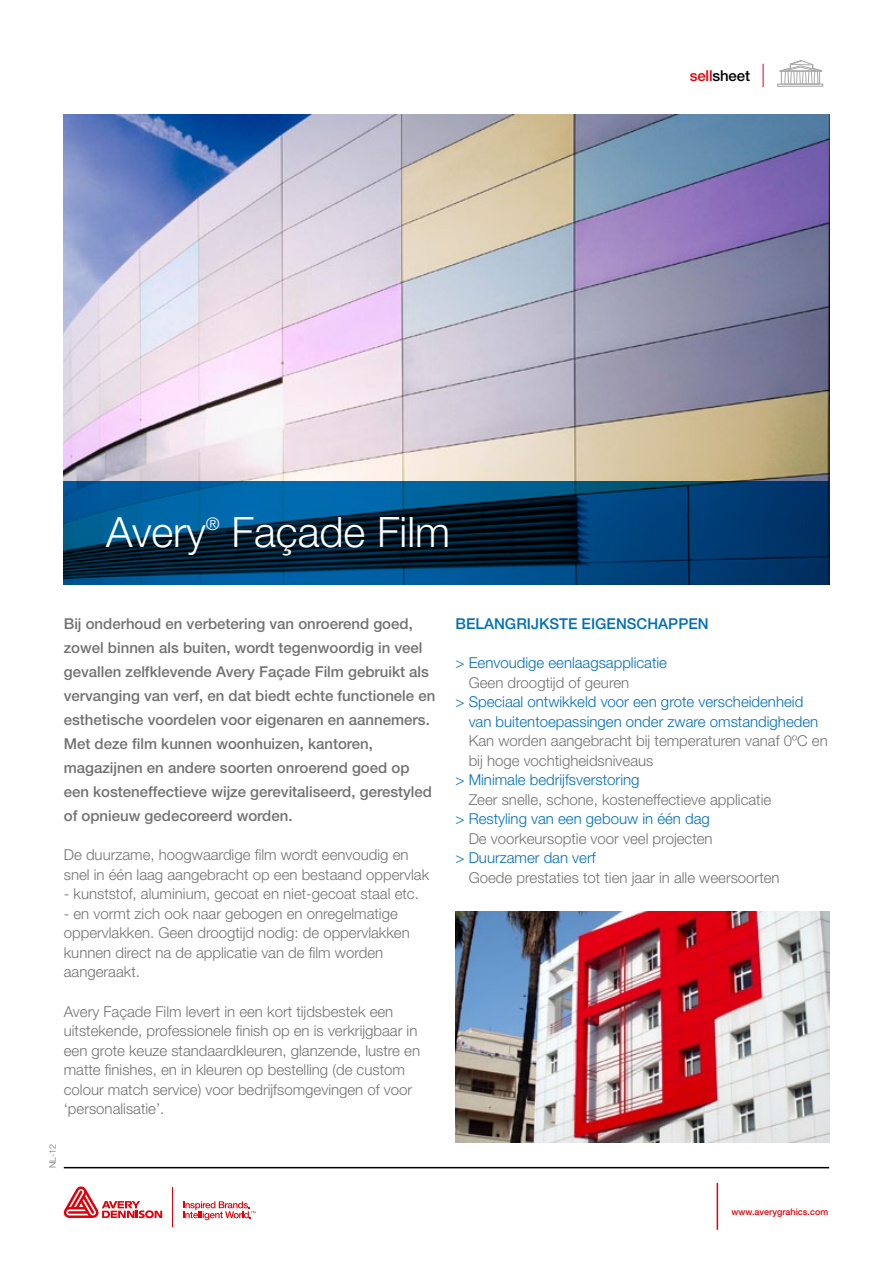
<style>
.page{position:relative;width:893px;height:1263px;background:#fff}
.page>*{position:absolute;margin:0;border:0;box-sizing:border-box;transform-origin:0 0}
.t1{font:300 42px "Helvetica Neue LT Std";color:#fff}
.t2{font:300 17.4px "Helvetica Neue LT Std";color:#fff}
.t3{font:300 15px/19.5px "Helvetica Neue LT Std";color:#737272}
.t4{font:500 15px/24px "Helvetica Neue LT Std";color:#737272}
.t5{font:300 15px/19.5px "Helvetica Neue LT Std";color:#006fba}
.t6{font:500 15px "Helvetica Neue LT Std";color:#006fba}
.t7{font:500 15px "Helvetica Neue LT Std";letter-spacing:-.01em;color:#000}
.t8{font:500 9px "Helvetica Neue LT Std";color:#e3000b}
.t9{font:300 9px "Helvetica Neue LT Std";color:#737272}
.s1{color:#e3000b}
</style>
<div class="page">
<img style="left:64px;top:115px;width:765px;height:366px">
<svg style="left:64px;top:481px;width:765px;height:104px;background:#003c68"></svg>
<hr style="left:64px;top:1167px;width:765px;height:1px;background:#000">
<hr style="left:717px;top:1183px;width:1px;height:47px;background:#e3000b">
<svg style="left:763px;top:64px;width:1px;height:23px"></svg>
<svg style="left:777px;top:60px;width:47px;height:27px"></svg>
<img style="left:455px;top:911px;width:374px;height:231px">
<hr style="left:173px;top:1187px;width:1px;height:40px;background:#e3000b">
<svg style="left:183px;top:1201px;width:72px;height:19px"></svg>
<svg style="left:64px;top:1186px;width:98px;height:32px"></svg>
<p class="t7" style="left:690px;top:66px;width:62px"><span class="s1">sell</span>sheet</p>
<h1 class="t1" style="left:106px;top:506px;width:101px">Avery</h1>
<p class="t2" style="left:206px;top:513px;width:15px">®</p>
<h1 class="t1" style="left:232px;top:506px;width:220px">Façade Film</h1>
<p class="t4" style="left:64px;top:612px;width:373px">Bij onderhoud en verbetering van onroerend goed, zowel binnen als buiten, wordt tegenwoordig in veel gevallen zelfklevende Avery Façade Film gebruikt als vervanging van verf, en dat biedt echte functionele en esthetische voordelen voor eigenaren en aannemers.<br>Met deze film kunnen woonhuizen, kantoren, magazijnen en andere soorten onroerend goed op een kosteneffectieve wijze gerevitaliseerd, gerestyled of opnieuw gedecoreerd worden.</p>
<p class="t3" style="left:64px;top:845px;width:367px">De duurzame, hoogwaardige film wordt eenvoudig en snel in één laag aangebracht op een bestaand oppervlak</p>
<p class="t3" style="left:64px;top:884px;width:357px">- kunststof, aluminium, gecoat en niet-gecoat staal etc.</p>
<p class="t3" style="left:64px;top:903px;width:347px">- en vormt zich ook naar gebogen en onregelmatige oppervlakken. Geen droogtijd nodig: de oppervlakken kunnen direct na de applicatie van de film worden aangeraakt.</p>
<p class="t3" style="left:64px;top:1001px;width:358px">Avery Façade Film levert in een kort tijdsbestek een uitstekende, professionele finish op en is verkrijgbaar in een grote keuze standaardkleuren, glanzende, lustre en matte finishes, en in kleuren op bestelling (de custom colour match service) voor bedrijfsomgevingen of voor ‘personalisatie’.</p>
<p class="t9" style="left:47px;top:1168px;width:26px;rotate:-90deg">NL-12</p>
<p class="t6" style="left:455px;top:615px;width:255px">BELANGRIJKSTE EIGENSCHAPPEN</p>
<p class="t5" style="left:455px;top:653px;width:213px">&gt; Eenvoudige eenlaagsapplicatie</p>
<p class="t3" style="left:469px;top:672px;width:162px">Geen droogtijd of geuren</p>
<p class="t5" style="left:469px;top:692px;width:351px;text-indent:-13px">&gt; Speciaal ontwikkeld voor een grote verscheidenheid van buitentoepassingen onder zware omstandigheden</p>
<p class="t3" style="left:469px;top:731px;width:361px">Kan worden aangebracht bij temperaturen vanaf 0ºC en bij hoge vochtigheidsniveaus</p>
<p class="t5" style="left:455px;top:770px;width:186px">&gt; Minimale bedrijfsverstoring</p>
<p class="t3" style="left:469px;top:789px;width:304px">Zeer snelle, schone, kosteneffectieve applicatie</p>
<p class="t5" style="left:455px;top:809px;width:256px">&gt; Restyling van een gebouw in één dag</p>
<p class="t3" style="left:469px;top:828px;width:245px">De voorkeursoptie voor veel projecten</p>
<p class="t5" style="left:455px;top:848px;width:142px">&gt; Duurzamer dan verf</p>
<p class="t3" style="left:469px;top:867px;width:312px">Goede prestaties tot tien jaar in alle weersoorten</p>
<p class="t8" style="left:731px;top:1206px;width:98px">www.averygrahics.com</p>
</div>
